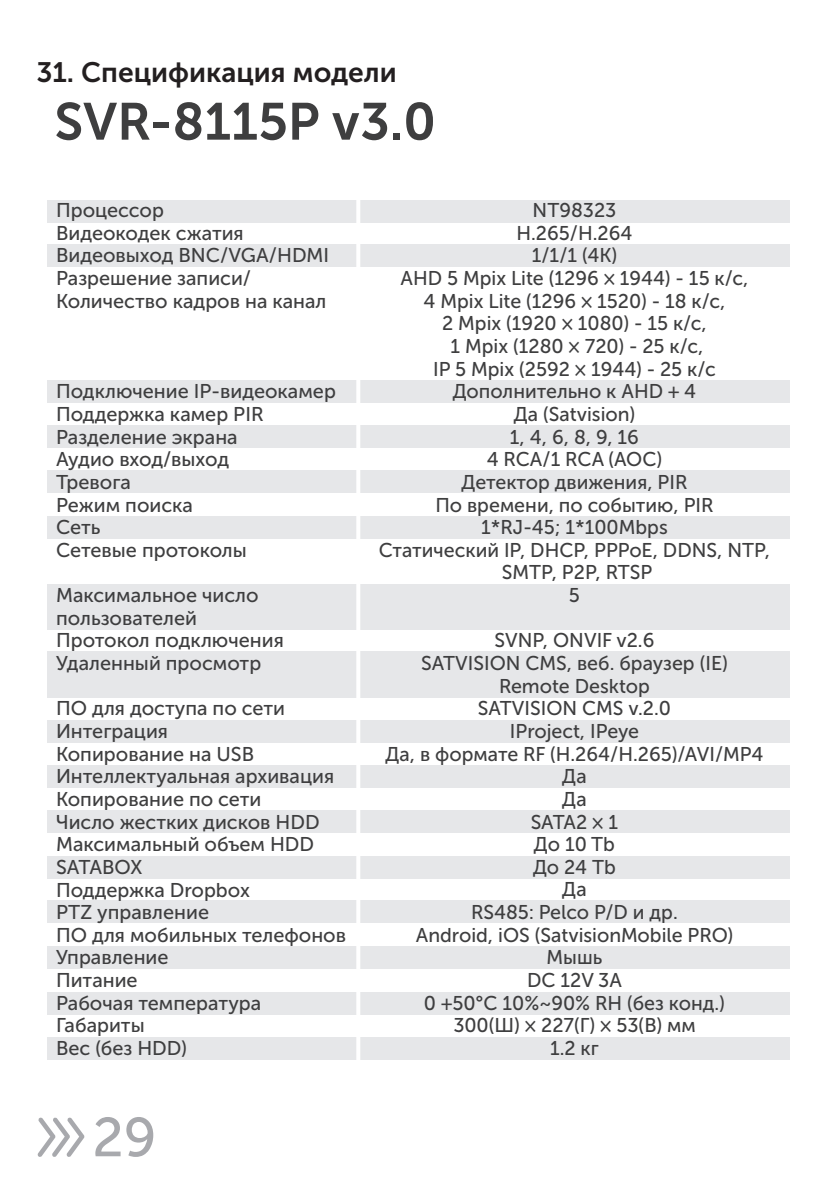
<style>
.page{position:relative;width:840px;height:1191px;background:#fff}
.page>*{position:absolute;margin:0;border:0;box-sizing:border-box;transform-origin:0 0}
.t1{font:54.8px "Museo Sans Cyrl 500";color:#a8a9ad}
.t2{font:52px "Museo Sans Cyrl 700";color:#3e3e3f}
.t3{font:28px "Museo Sans Cyrl 700";color:#231f20}
.t4{font:19.8px/22.6px "Museo Sans Cyrl 500";color:#3e3e3f}
</style>
<div class="page">
<svg style="left:37px;top:1117px;width:47px;height:40px"></svg>
<div style="left:48px;top:651px;width:741px;height:47px;background:#e6e7e9"></div>
<div style="left:48px;top:900px;width:741px;height:23px;background:#e6e7e9"></div>
<div style="left:48px;top:380px;width:741px;height:22px;background:#e6e7e9"></div>
<div style="left:48px;top:425px;width:741px;height:23px;background:#e6e7e9"></div>
<div style="left:48px;top:200px;width:741px;height:22px;background:#e6e7e9"></div>
<div style="left:48px;top:516px;width:741px;height:22px;background:#e6e7e9"></div>
<div style="left:48px;top:991px;width:741px;height:23px;background:#e6e7e9"></div>
<div style="left:48px;top:1037px;width:741px;height:22px;background:#e6e7e9"></div>
<div style="left:48px;top:470px;width:741px;height:22px;background:#e6e7e9"></div>
<div style="left:48px;top:584px;width:741px;height:45px;background:#e6e7e9"></div>
<div style="left:48px;top:720px;width:741px;height:22px;background:#e6e7e9"></div>
<div style="left:48px;top:765px;width:741px;height:23px;background:#e6e7e9"></div>
<div style="left:48px;top:810px;width:741px;height:23px;background:#e6e7e9"></div>
<div style="left:48px;top:856px;width:741px;height:22px;background:#e6e7e9"></div>
<div style="left:48px;top:946px;width:741px;height:23px;background:#e6e7e9"></div>
<div style="left:48px;top:244px;width:741px;height:23px;background:#e6e7e9"></div>
<hr style="left:356px;top:168px;width:4px;height:892px;background:#fff">
<h3 class="t3" style="left:36px;top:61px;width:361px">31. Спецификация модели</h3>
<h2 class="t2" style="left:54px;top:101px;width:383px">SVR-8115P v3.0</h2>
<p class="t4" style="left:56px;top:201px;width:274px">Процессор<br>Видеокодек сжатия<br>Видеовыход BNC/VGA/HDMI<br>Разрешение записи/<br>Количество кадров на канал</p>
<p class="t4" style="left:56px;top:382px;width:281px">Подключение IP-видеокамер<br>Поддержка камер PIR<br>Разделение экрана<br>Аудио вход/выход<br>Тревога<br>Режим поиска<br>Сеть<br>Сетевые протоколы</p>
<p class="t4" style="left:56px;top:586px;width:229px">Максимальное число пользователей<br>Протокол подключения<br>Удаленный просмотр</p>
<p class="t4" style="left:56px;top:699px;width:291px">ПО для доступа по сети<br>Интеграция<br>Копирование на USB<br>Интеллектуальная архивация<br>Копирование по сети<br>Число жестких дисков HDD<br>Максимальный объем HDD<br>SATABOX<br>Поддержка Dropbox<br>PTZ управление<br>ПО для мобильных телефонов<br>Управление<br>Питание<br>Рабочая температура<br>Габариты<br>Вес (без HDD)</p>
<h1 class="t1" style="left:92px;top:1115px;width:66px">29</h1>
<p class="t4" style="left:379px;top:201px;width:392px;text-align:center">NТ98323<br>H.265/H.264<br>1/1/1 (4K)<br>AHD 5 Mpix Lite (1296 × 1944) - 15 к/с,<br>4 Mpix Lite (1296 × 1520) - 18 к/с,<br>2 Mpix (1920 × 1080) - 15 к/с,<br>1 Mpix (1280 × 720) - 25 к/с,<br>IP 5 Mpix (2592 × 1944) - 25 к/с<br>Дополнительно к AHD + 4<br>Да (Satvision)<br>1, 4, 6, 8, 9, 16<br>4 RCA/1 RCA (АОС)<br>Детектор движения, PIR<br>По времени, по событию, PIR<br>1*RJ-45; 1*100Mbps<br>Статический IP, DHCP, PPPoE, DDNS, NTP,<br>SMTP, P2P, RTSP<br>5</p>
<p class="t4" style="left:385px;top:631px;width:379px;text-align:center">SVNP, ONVIF v2.6<br>SATVISION CMS, веб. браузер (IE)<br>Remote Desktop<br>SATVISION CMS v.2.0<br>IProject, IPeye<br>Да, в формате RF (H.264/H.265)/AVI/MP4<br>Да<br>Да<br>SATA2 × 1<br>До 10 Tb<br>До 24 Tb<br>Да<br>RS485: Pelco P/D и др.<br>Android, iOS (SatvisionMobile PRO)<br>Мышь<br>DC 12V 3A<br>0 +50°C 10%~90% RH (бeз конд.)<br>300(Ш) × 227(Г) × 53(В) мм<br>1.2 кг</p>
</div>
